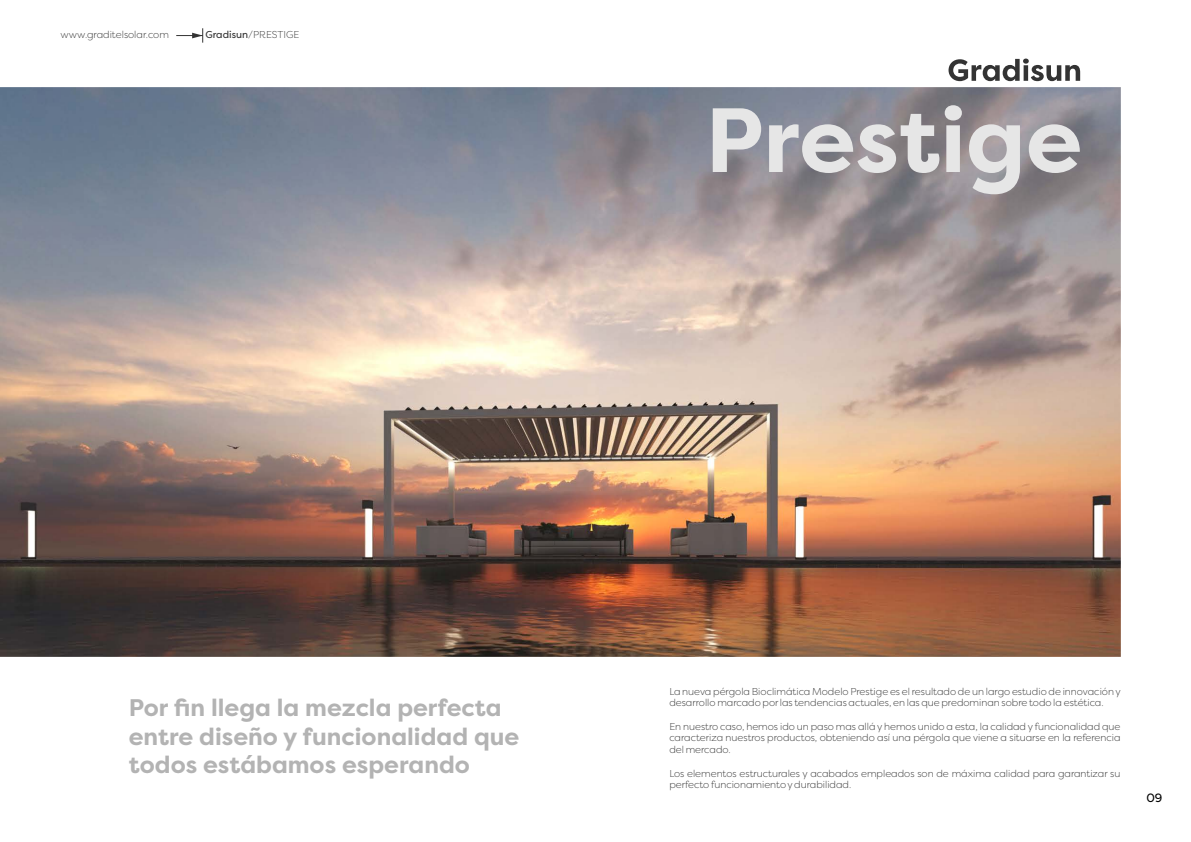
<style>
.page{position:relative;width:1191px;height:842px;background:#fff}
.page>*{position:absolute;margin:0;border:0;box-sizing:border-box;transform-origin:0 0}
.t1{font:700 24px/28.2px "Filson Pro";color:#b3b3b3}
.t2{font:12px "Filson Pro";color:#000}
.t3{font:300 10px/11.7px "Filson Pro";color:#333}
.s1{font-weight:400}
</style>
<div class="page">
<img style="left:0;top:88px;width:1120px;height:568px">
<svg style="left:176px;top:28px;width:27px;height:15px"></svg>
<svg style="left:948px;top:59px;width:132px;height:22px"></svg>
<svg style="left:712px;top:105px;width:367px;height:89px;background:#aaa7ac"></svg>
<p class="t3" style="left:61px;top:30px;width:110px">www.graditelsolar.com</p>
<p class="t3" style="left:205px;top:30px;width:95px"><span class="s1">Gradisun</span>/PRESTIGE</p>
<h1 class="t1" style="left:129px;top:697px;width:392px">Por fin llega la mezcla perfecta entre diseño y funcionalidad que todos estábamos esperando</h1>
<p class="t3" style="left:669px;top:686px;width:453px">La nueva pérgola Bioclimática Modelo Prestige es el resultado de un largo estudio de innovación y desarrollo marcado por las tendencias actuales, en las que predominan sobre todo la estética.</p>
<p class="t3" style="left:669px;top:722px;width:452px;text-align:justify">En nuestro caso, hemos ido un paso mas allá y hemos unido a esta, la calidad y funcionalidad que caracteriza nuestros productos, obteniendo así una pérgola que viene a situarse en la referencia del mercado.</p>
<p class="t3" style="left:669px;top:768px;width:452px">Los elementos estructurales y acabados empleados son de máxima calidad para garantizar su perfecto funcionamiento y durabilidad.</p>
<p class="t2" style="left:1146px;top:793px;width:17px">09</p>
</div>
